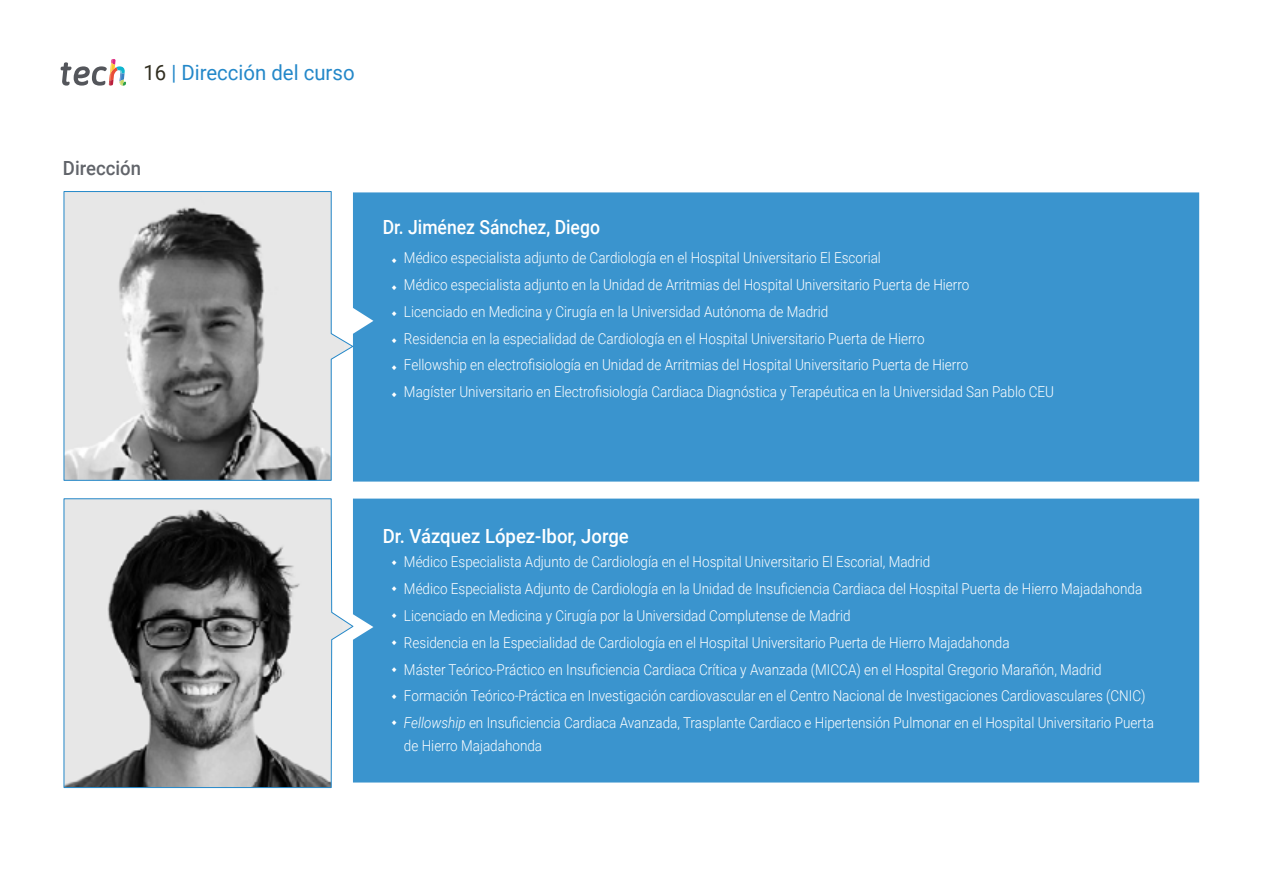
<style>
.page{position:relative;width:1263px;height:893px;background:#fff}
.page>*{position:absolute;margin:0;border:0;box-sizing:border-box;transform-origin:0 0}
.t1{font:21px "Roboto";color:#2488c9}
.t2{font:500 19.5px "Roboto";color:#fff;scale:.95 1}
.t3{font:500 19.5px "Roboto";color:#fff;scale:.9 1}
.t4{font:500 19.5px "Roboto";color:#61646a;scale:.95 1}
.t5{font:300 15px/26.7px "Roboto";color:#fff;scale:.9 1}
.s1{color:#312e20}
.s2{font-style:italic}
</style>
<div class="page">
<svg style="left:61px;top:59px;width:65px;height:27px"></svg>
<div style="left:353px;top:192px;width:846px;height:290px;background:#3a94ce"></div>
<div style="left:354px;top:499px;width:845px;height:283px;background:#3a94ce"></div>
<svg style="left:64px;top:191px;width:289px;height:290px;background:#b2b3b4"></svg>
<svg style="left:64px;top:498px;width:290px;height:290px;background:#a2a3a4"></svg>
<svg style="left:392px;top:258px;width:5px;height:5px"></svg>
<svg style="left:392px;top:285px;width:5px;height:5px"></svg>
<svg style="left:392px;top:311px;width:5px;height:5px"></svg>
<svg style="left:392px;top:338px;width:5px;height:5px"></svg>
<svg style="left:392px;top:365px;width:5px;height:5px"></svg>
<svg style="left:392px;top:392px;width:5px;height:5px"></svg>
<svg style="left:392px;top:560px;width:5px;height:5px"></svg>
<svg style="left:392px;top:587px;width:5px;height:5px"></svg>
<svg style="left:392px;top:613px;width:5px;height:5px"></svg>
<svg style="left:392px;top:640px;width:5px;height:5px"></svg>
<svg style="left:392px;top:667px;width:5px;height:5px"></svg>
<svg style="left:392px;top:694px;width:5px;height:5px"></svg>
<svg style="left:392px;top:720px;width:5px;height:5px"></svg>
<h1 class="t1" style="left:144px;top:57px;width:213px"><span class="s1">16</span> | Dirección del curso</h1>
<h2 class="t4" style="left:63px;top:154px;width:84px">Dirección</h2>
<h2 class="t3" style="left:383px;top:213px;width:243px">Dr. Jiménez Sánchez, Diego</h2>
<p class="t5" style="left:404px;top:244px;width:724px">Médico especialista adjunto de Cardiología en el Hospital Universitario El Escorial<br>Médico especialista adjunto en la Unidad de Arritmias del Hospital Universitario Puerta de Hierro<br>Licenciado en Medicina y Cirugía en la Universidad Autónoma de Madrid<br>Residencia en la especialidad de Cardiología en el Hospital Universitario Puerta de Hierro<br>Fellowship en electrofisiología en Unidad de Arritmias del Hospital Universitario Puerta de Hierro<br>Magíster Universitario en Electrofisiología Cardiaca Diagnóstica y Terapéutica en la Universidad San Pablo CEU</p>
<h2 class="t2" style="left:383px;top:522px;width:261px">Dr. Vázquez López-Ibor, Jorge</h2>
<p class="t5" style="left:404px;top:548px;width:835px">Médico Especialista Adjunto de Cardiología en el Hospital Universitario El Escorial, Madrid<br>Médico Especialista Adjunto de Cardiología en la Unidad de Insuficiencia Cardiaca del Hospital Puerta de Hierro Majadahonda Licenciado en Medicina y Cirugía por la Universidad Complutense de Madrid<br>Residencia en la Especialidad de Cardiología en el Hospital Universitario Puerta de Hierro Majadahonda<br>Máster Teórico-Práctico en Insuficiencia Cardiaca Crítica y Avanzada (MICCA) en el Hospital Gregorio Marañón, Madrid Formación Teórico-Práctica en Investigación cardiovascular en el Centro Nacional de Investigaciones Cardiovasculares (CNIC)<br><span class="s2">Fellowship</span> en Insuficiencia Cardiaca Avanzada, Trasplante Cardiaco e Hipertensión Pulmonar en el Hospital Universitario Puerta</p>
<p class="t5" style="left:404px;top:731px;width:155px">de Hierro Majadahonda</p>
</div>
